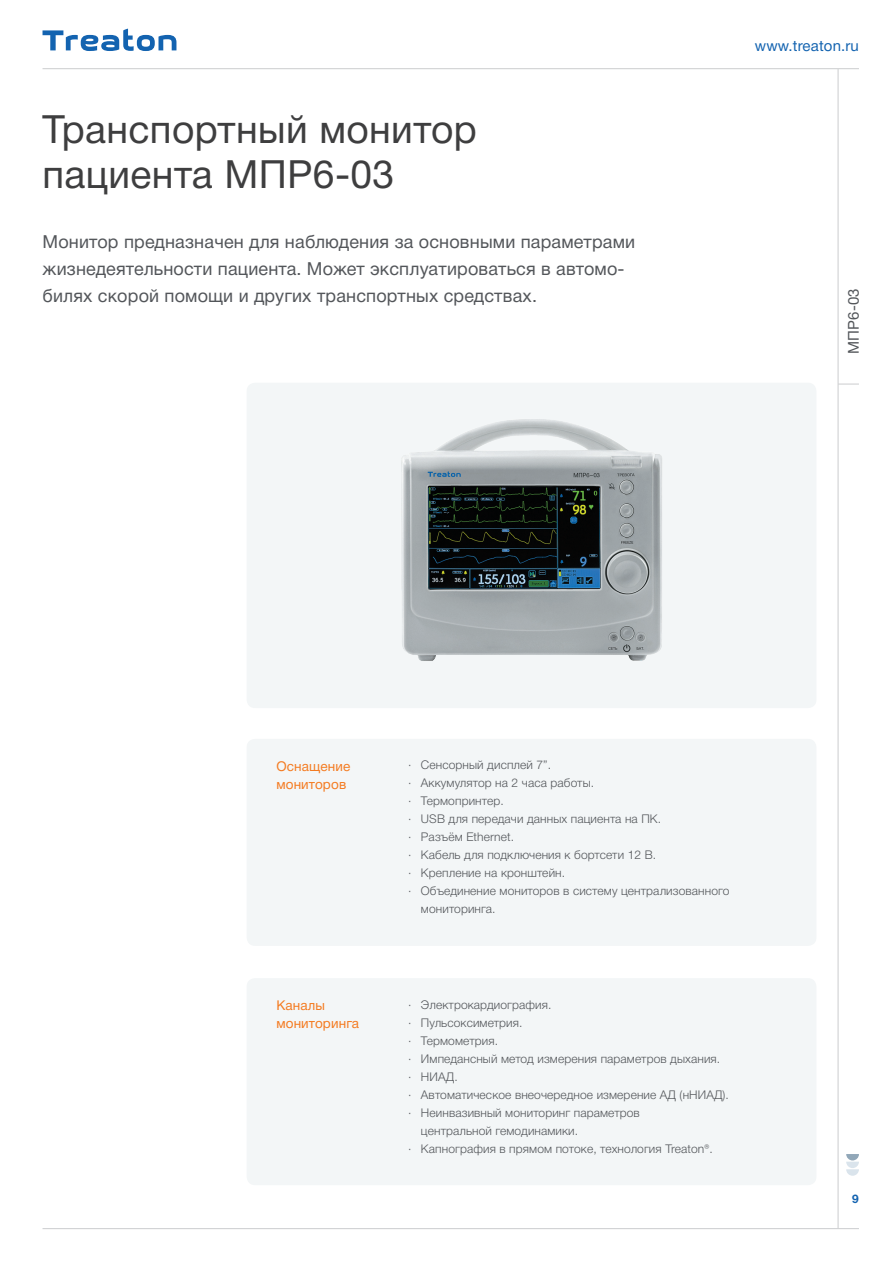
<style>
.page{position:relative;width:893px;height:1263px;background:#fff}
.page>*{position:absolute;margin:0;border:0;box-sizing:border-box;transform-origin:0 0}
.t1{font:39px/45px "Helvetica Neue Cyr";letter-spacing:.01em;color:#3e3e3f}
.t2{font:18px/27px "Helvetica Neue Cyr";letter-spacing:.01em;color:#53565a}
.t3{font:15px "Helvetica Neue Cyr";letter-spacing:.01em;color:#1363b0}
.t4{font:15px "Helvetica Neue Cyr";letter-spacing:.01em;color:#53565a}
.t5{font:13.5px/18px "Helvetica Neue Cyr";letter-spacing:.01em;color:#f47b21}
.t6{font:300 12px "Helvetica Neue Cyr";letter-spacing:.01em;color:#53565a}
.t7{font:700 12px "Helvetica Neue Cyr";color:#1363b0}
</style>
<div class="page">
<svg style="left:43px;top:29px;width:133px;height:22px"></svg>
<hr style="left:43px;top:1228px;width:816px;height:1px;background:#d1d2d4">
<hr style="left:43px;top:68px;width:816px;height:1px;background:#d1d2d4">
<svg style="left:846px;top:1154px;width:13px;height:22px"></svg>
<hr style="left:837px;top:69px;width:2px;height:1159px;background:#d1d2d4">
<hr style="left:838px;top:383px;width:21px;height:2px;background:#d1d2d4">
<div style="left:247px;top:383px;width:569px;height:325px;background:#f3f6f7;border-radius:9px"></div>
<div style="left:247px;top:739px;width:569px;height:207px;background:#f3f6f7;border-radius:9px"></div>
<div style="left:247px;top:978px;width:569px;height:207px;background:#f3f6f7;border-radius:9px"></div>
<img style="left:401px;top:419px;width:261px;height:242px">
<h1 class="t1" style="left:43px;top:107px;width:436px">Транспортный монитор пациента МПР6-03</h1>
<h2 class="t2" style="left:43px;top:228px;width:594px">Монитор предназначен для наблюдения за основными параметрами жизнедеятельности пациента. Может эксплуатироваться в автомо&shy;билях скорой помощи и других транспортных средствах.</h2>
<p class="t3" style="left:755px;top:38px;width:106px">www.treaton.ru</p>
<p class="t4" style="left:845px;top:354px;width:67px;rotate:-90deg">МПР6-03</p>
<p class="t5" style="left:276px;top:757px;width:75px">Оснащение мониторов</p>
<p class="t6" style="left:408px;top:758px;width:144px">· Сенсорный дисплей 7”.</p>
<p class="t6" style="left:408px;top:776px;width:187px">· Аккумулятор на 2 часа работы.</p>
<p class="t6" style="left:408px;top:794px;width:97px">· Термопринтер.</p>
<p class="t6" style="left:408px;top:812px;width:254px">· USB для передачи данных пациента на ПК.</p>
<p class="t6" style="left:408px;top:830px;width:107px">· Разъём Ethernet.</p>
<p class="t6" style="left:408px;top:848px;width:250px">· Кабель для подключения к бортсети 12 В.</p>
<p class="t6" style="left:408px;top:866px;width:158px">· Крепление на кронштейн.</p>
<p class="t6" style="left:408px;top:884px;width:323px">· Объединение мониторов в систему централизованного</p>
<p class="t6" style="left:421px;top:902px;width:76px">мониторинга.</p>
<p class="t5" style="left:276px;top:997px;width:84px">Каналы мониторинга</p>
<p class="t6" style="left:408px;top:998px;width:145px">· Электрокардиография.</p>
<p class="t6" style="left:408px;top:1016px;width:116px">· Пульсоксиметрия.</p>
<p class="t6" style="left:408px;top:1034px;width:91px">· Термометрия.</p>
<p class="t6" style="left:408px;top:1052px;width:314px">· Импедансный метод измерения параметров дыхания.</p>
<p class="t6" style="left:408px;top:1070px;width:51px">· НИАД.</p>
<p class="t6" style="left:408px;top:1088px;width:322px">· Автоматическое внеочередное измерение АД (нНИАД).</p>
<p class="t6" style="left:408px;top:1106px;width:233px">· Неинвазивный мониторинг параметров</p>
<p class="t6" style="left:421px;top:1124px;width:159px">центральной гемодинамики.</p>
<p class="t6" style="left:408px;top:1142px;width:306px">· Капнография в прямом потоке, технология Treaton®.</p>
<p class="t7" style="left:852px;top:1192px;width:8px">9</p>
</div>
